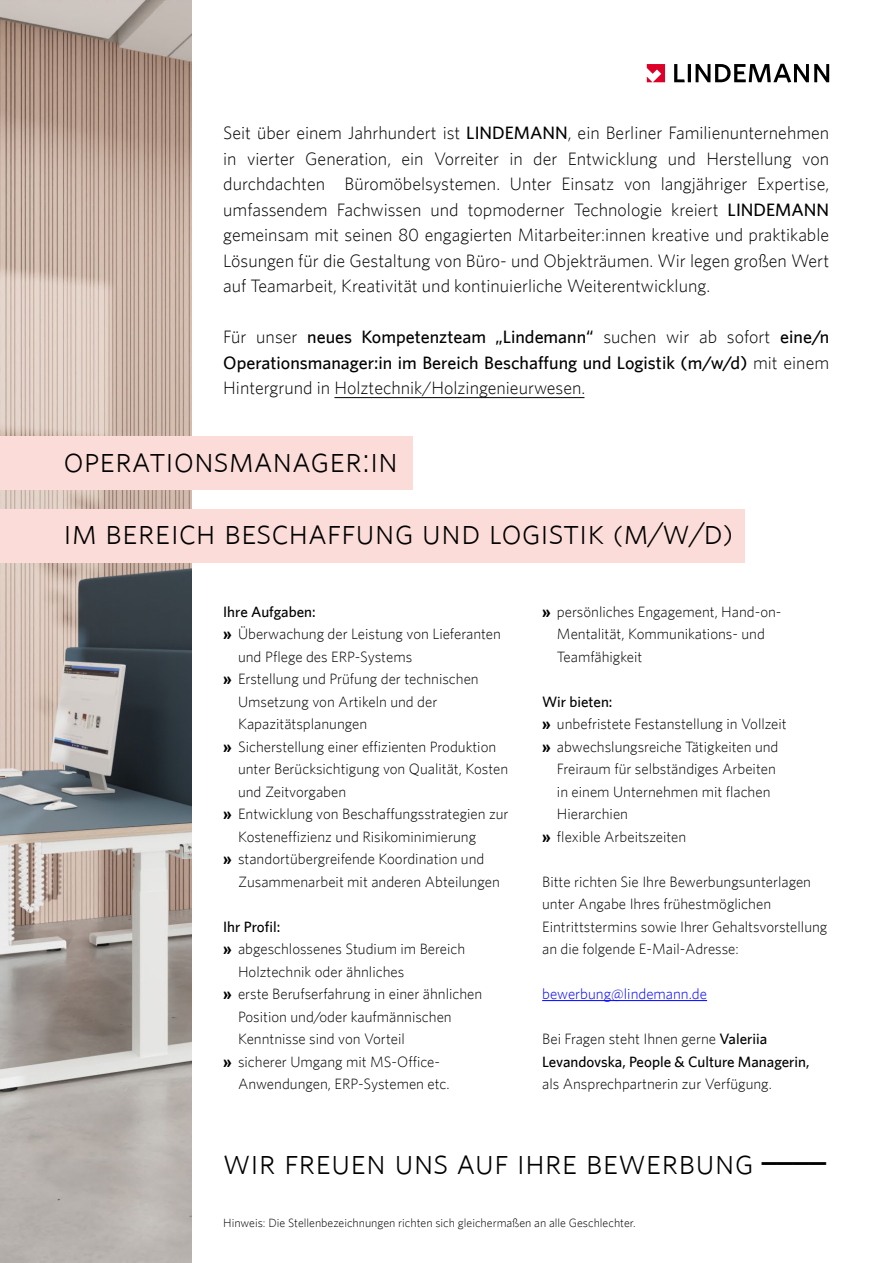
<style>
.page{position:relative;width:893px;height:1263px;background:#fff}
.page>*{position:absolute;margin:0;border:0;box-sizing:border-box;transform-origin:0 0}
.t1{font:36px "Whitney Light SC";color:#000}
.t2{font:300 18px/25.5px "Whitney";color:#000;text-align:justify}
.t3{font:500 18px/25.5px "Whitney";color:#000;text-align:justify}
.t4{font:300 15px/22.5px "Whitney";color:#000}
.t5{font:500 15px "Whitney";color:#000}
.t6{font:300 15px "Whitney";color:#00f}
.t7{font:300 12px "Whitney";color:#000}
.s1{font-weight:500}
.s2{font-weight:300}
.s3{font-weight:700}
</style>
<div class="page">
<img style="left:0;top:0;width:191px;height:1263px">
<svg style="left:674px;top:64px;width:155px;height:19px"></svg>
<svg style="left:647px;top:64px;width:18px;height:18px"></svg>
<div style="left:0;top:436px;width:412px;height:54px;background:#fbdcd8"></div>
<div style="left:0;top:509px;width:744px;height:53px;background:#fbdcd8"></div>
<hr style="left:542px;top:1000px;width:165px;height:1px;background:#00f">
<hr style="left:334px;top:397px;width:250px;height:1px;background:#000">
<p class="t2" style="left:223px;top:120px;width:607px">Seit über einem Jahrhundert ist <span class="s1">LINDEMANN</span>, ein Berliner Familienunternehmen in vierter Generation, ein Vorreiter in der Entwicklung und Herstellung von durchdachten Büromöbelsystemen. Unter Einsatz von langjähriger Expertise, umfassendem Fachwissen und topmoderner Technologie kreiert <span class="s1">LINDEMANN </span>gemeinsam mit seinen 80 engagierten Mitarbeiter:innen kreative und praktikable Lösungen für die Gestaltung von Büro- und Objekträumen. Wir legen großen Wert auf Teamarbeit, Kreativität und kontinuierliche Weiterentwicklung.</p>
<p class="t3" style="left:223px;top:324px;width:607px"><span class="s2">Für unser</span> neues Kompetenzteam „Lindemann“ <span class="s2">suchen wir ab sofort</span> eine/n Operationsmanager:in im Bereich Beschaffung und Logistik (m/w/d) <span class="s2">mit einem Hintergrund in Holztechnik/Holzingenieurwesen.</span></p>
<p class="t1" style="left:63px;top:439px;width:336px">operationsmanager:in</p>
<p class="t1" style="left:63px;top:511px;width:672px">im bereich beschaffung und logistik (m/w/d)</p>
<p class="t5" style="left:223px;top:603px;width:94px">Ihre Aufgaben:</p>
<p class="t4" style="left:238px;top:623px;width:264px;text-indent:-15px"><span class="s3">»</span> Überwachung der Leistung von Lieferanten und Pflege des ERP-Systems</p>
<p class="t4" style="left:238px;top:668px;width:242px;text-indent:-15px"><span class="s3">»</span> Erstellung und Prüfung der technischen<br>Umsetzung von Artikeln und der<br>Kapazitätsplanungen</p>
<p class="t4" style="left:238px;top:735px;width:272px;text-indent:-15px"><span class="s3">»</span> Sicherstellung einer effizienten Produktion unter Berücksichtigung von Qualität, Kosten und Zeitvorgaben</p>
<p class="t4" style="left:238px;top:803px;width:272px;text-indent:-15px"><span class="s3">»</span> Entwicklung von Beschaffungsstrategien zur<br>Kosteneffizienz und Risikominimierung</p>
<p class="t4" style="left:238px;top:848px;width:263px;text-indent:-15px"><span class="s3">»</span> standortübergreifende Koordination und<br>Zusammenarbeit mit anderen Abteilungen</p>
<p class="t5" style="left:223px;top:918px;width:59px">Ihr Profil:</p>
<p class="t4" style="left:238px;top:938px;width:229px;text-indent:-15px"><span class="s3">»</span> abgeschlossenes Studium im Bereich<br>Holztechnik oder ähnliches</p>
<p class="t4" style="left:238px;top:983px;width:246px;text-indent:-15px"><span class="s3">»</span> erste Berufserfahrung in einer ähnlichen<br>Position und/oder kaufmännischen<br>Kenntnisse sind von Vorteil</p>
<p class="t4" style="left:238px;top:1050px;width:213px;text-indent:-15px"><span class="s3">»</span> sicherer Umgang mit MS-Office-<br>Anwendungen, ERP-Systemen etc.</p>
<p class="t4" style="left:557px;top:600px;width:226px;text-indent:-15px"><span class="s3">»</span> persönliches Engagement, Hand-on-<br>Mentalität, Kommunikations- und<br>Teamfähigkeit</p>
<p class="t5" style="left:542px;top:693px;width:72px">Wir bieten:</p>
<p class="t4" style="left:542px;top:713px;width:246px"><span class="s3">»</span> unbefristete Festanstellung in Vollzeit</p>
<p class="t4" style="left:557px;top:735px;width:223px;text-indent:-15px"><span class="s3">»</span> abwechslungsreiche Tätigkeiten und<br>Freiraum für selbständiges Arbeiten in einem Unternehmen mit flachen<br>Hierarchien</p>
<p class="t4" style="left:542px;top:825px;width:146px"><span class="s3">»</span> flexible Arbeitszeiten</p>
<p class="t4" style="left:542px;top:870px;width:287px">Bitte richten Sie Ihre Bewerbungsunterlagen unter Angabe Ihres frühestmöglichen Eintrittstermins sowie Ihrer Gehaltsvorstellung an die folgende E-Mail-Adresse:</p>
<p class="t6" style="left:542px;top:986px;width:166px">bewerbung@lindemann.de</p>
<p class="t4" style="left:542px;top:1028px;width:269px">Bei Fragen steht Ihnen gerne <span class="s1">Valeriia<br>Levandovska, People &amp; Culture Managerin, </span>als Ansprechpartnerin zur Verfügung.</p>
<p class="t1" style="left:223px;top:1141px;width:604px">wir freuen uns auf ihre bewerbung <sup>____</sup></p>
<p class="t7" style="left:223px;top:1216px;width:414px">Hinweis: Die Stellenbezeichnungen richten sich gleichermaßen an alle Geschlechter.</p>
</div>
